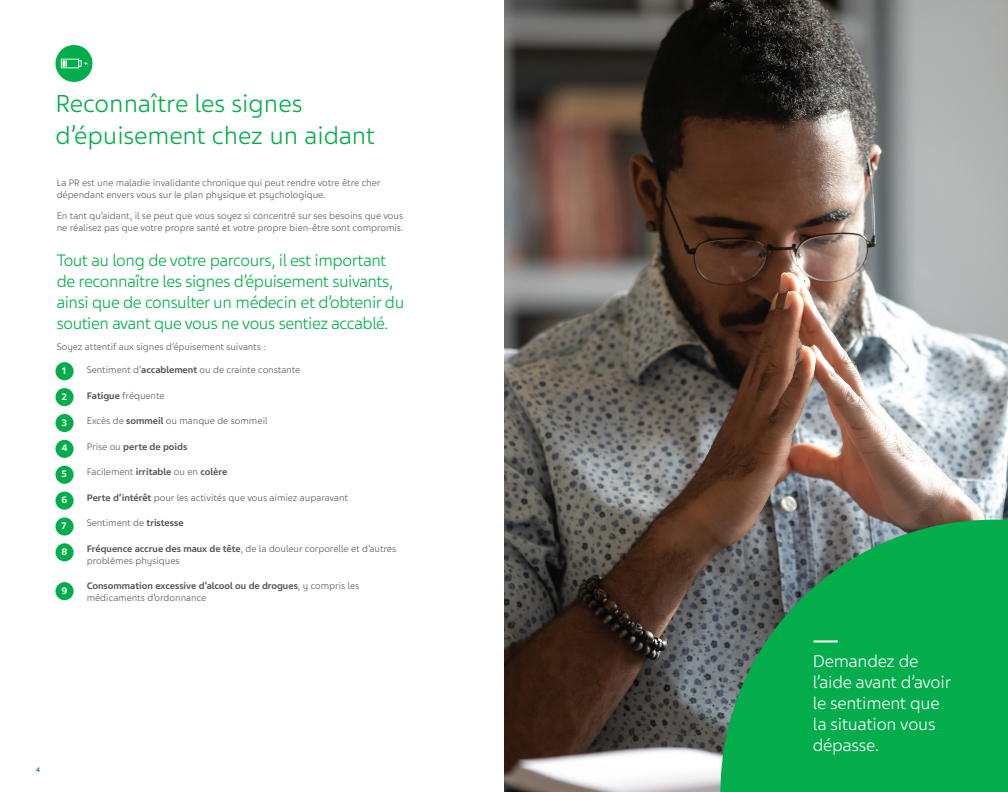
<style>
.page{position:relative;width:1008px;height:792px;background:#fff}
.page>*{position:absolute;margin:0;border:0;box-sizing:border-box;transform-origin:0 0}
.t1{font:300 26px/31.2px "Teva Sans";color:#03ad4c}
.t2{font:300 18px/21px "Teva Sans";letter-spacing:-.01em;color:#fff}
.t3{font:300 17.5px/21px "Teva Sans";letter-spacing:-.02em;color:#03ad4c}
.t4{font:300 10px/12px "Teva Sans";color:#57585a}
.t5{font:700 10px/12px "Teva Sans";color:#57585a}
.t6{font:700 10px "Teva Sans";color:#fff}
.t7{font:700 7px "Teva Sans";color:#3c8177}
.s1{font-weight:700}
.s2{font-weight:300}
</style>
<div class="page">
<img style="left:504px;top:0;width:504px;height:792px">
<svg style="left:720px;top:520px;width:288px;height:272px;background:#189f53"></svg>
<hr style="left:814px;top:640px;width:24px;height:2px;background:#fff">
<div style="left:56px;top:45px;width:36px;height:37px;background:#03ad4c;border-radius:50%"></div>
<div style="left:56px;top:362px;width:18px;height:18px;background:#03ad4c;border-radius:50%"></div>
<div style="left:56px;top:440px;width:18px;height:18px;background:#03ad4c;border-radius:50%"></div>
<div style="left:56px;top:517px;width:18px;height:19px;background:#03ad4c;border-radius:50%"></div>
<div style="left:56px;top:388px;width:18px;height:18px;background:#03ad4c;border-radius:50%"></div>
<div style="left:56px;top:466px;width:18px;height:18px;background:#03ad4c;border-radius:50%"></div>
<div style="left:56px;top:543px;width:18px;height:18px;background:#03ad4c;border-radius:50%"></div>
<div style="left:56px;top:414px;width:18px;height:18px;background:#03ad4c;border-radius:50%"></div>
<div style="left:56px;top:492px;width:18px;height:18px;background:#03ad4c;border-radius:50%"></div>
<div style="left:56px;top:582px;width:18px;height:18px;background:#03ad4c;border-radius:50%"></div>
<svg style="left:61px;top:59px;width:28px;height:9px"></svg>
<h1 class="t1" style="left:56px;top:88px;width:321px">Reconnaître les signes d’épuisement chez un aidant</h1>
<p class="t4" style="left:57px;top:177px;width:325px">La PR est une maladie invalidante chronique qui peut rendre votre être cher dépendant envers vous sur le plan physique et psychologique.</p>
<p class="t4" style="left:57px;top:210px;width:348px">En tant qu’aidant, il se peut que vous soyez si concentré sur ses besoins que vous ne réalisez pas que votre propre santé et votre propre bien-être sont compromis.</p>
<h3 class="t3" style="left:57px;top:250px;width:349px">Tout au long de votre parcours, il est important de reconnaître les signes d’épuisement suivants, ainsi que de consulter un médecin et d’obtenir du soutien avant que vous ne vous sentiez accablé.</h3>
<p class="t4" style="left:57px;top:341px;width:211px">Soyez attentif aux signes d’épuisement suivants :</p>
<p class="t4" style="left:87px;top:364px;width:215px">Sentiment d’<span class="s1">accablement</span> ou de crainte constante</p>
<p class="t4" style="left:87px;top:390px;width:79px"><span class="s1">Fatigue</span> fréquente</p>
<p class="t4" style="left:87px;top:415px;width:182px">Excès de <span class="s1">sommeil</span> ou manque de sommeil</p>
<p class="t5" style="left:87px;top:441px;width:102px"><span class="s2">Prise ou</span> perte de poids</p>
<p class="t5" style="left:87px;top:466px;width:142px"><span class="s2">Facilement</span> irritable <span class="s2">ou en</span> colère</p>
<p class="t4" style="left:87px;top:492px;width:263px"><span class="s1">Perte d’intérêt</span> pour les activités que vous aimiez auparavant</p>
<p class="t4" style="left:87px;top:517px;width:99px">Sentiment de <span class="s1">tristesse</span></p>
<p class="t4" style="left:87px;top:543px;width:311px"><span class="s1">Fréquence accrue des maux de tête</span>, de la douleur corporelle et d’autres problèmes physiques</p>
<p class="t5" style="left:87px;top:580px;width:274px">Consommation excessive d’alcool ou de drogues<span class="s2">, y compris les médicaments d’ordonnance</span></p>
<p class="t6" style="left:61px;top:364px;width:6px">1</p>
<p class="t6" style="left:61px;top:390px;width:7px">2</p>
<p class="t6" style="left:62px;top:416px;width:7px">3</p>
<p class="t6" style="left:61px;top:442px;width:8px">4</p>
<p class="t6" style="left:61px;top:468px;width:7px">5</p>
<p class="t6" style="left:62px;top:494px;width:7px">6</p>
<p class="t6" style="left:61px;top:520px;width:7px">7</p>
<p class="t6" style="left:61px;top:546px;width:7px">8</p>
<p class="t6" style="left:62px;top:585px;width:7px">9</p>
<p class="t7" style="left:36px;top:766px;width:6px">4</p>
<h2 class="t2" style="left:813px;top:651px;width:140px">Demandez de l’aide avant d’avoir le sentiment que la situation vous dépasse.</h2>
</div>
